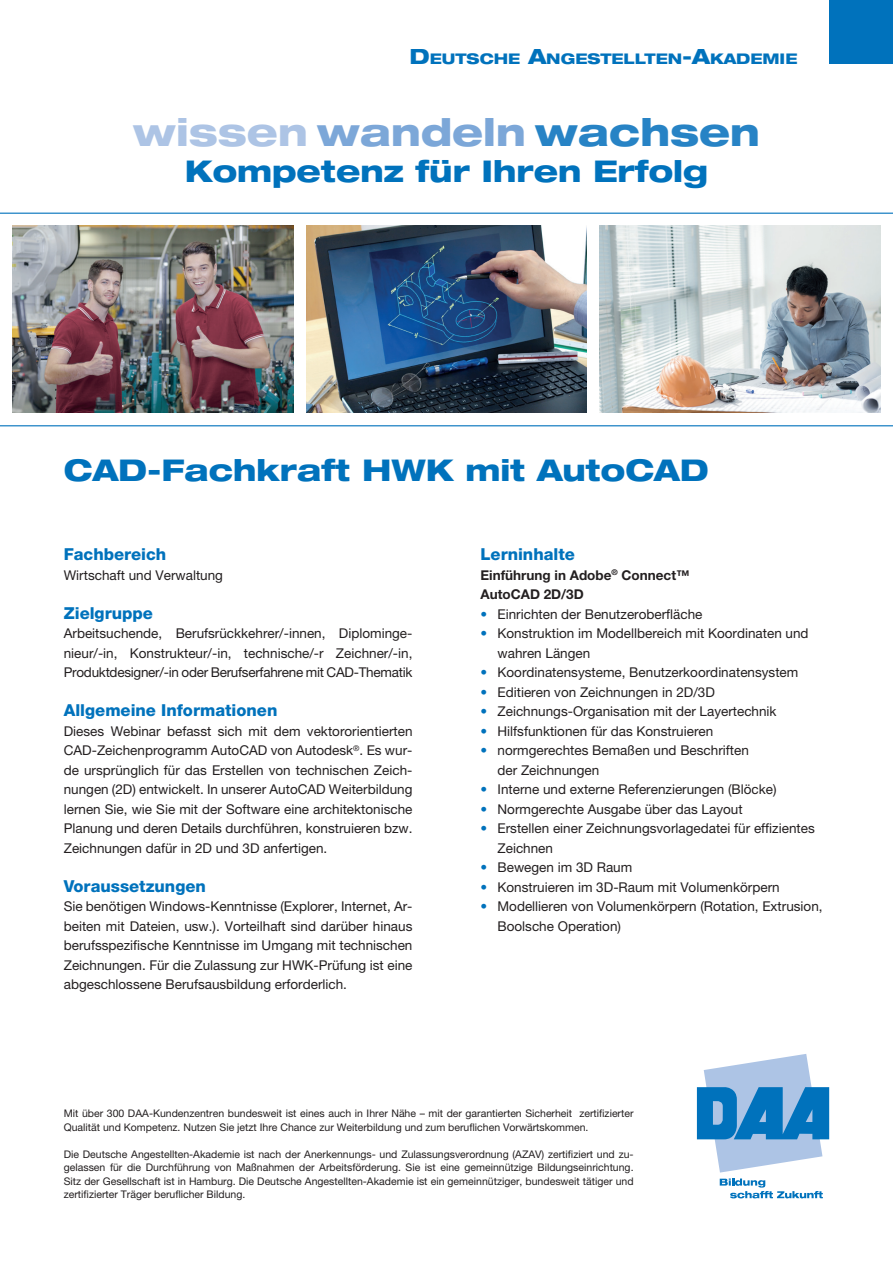
<style>
.page{position:relative;width:893px;height:1263px;background:#fff}
.page>*{position:absolute;margin:0;border:0;box-sizing:border-box;transform-origin:0 0}
.t1{font:800 expanded 38.25px "Helvetica Neue LT Pro";color:#7ca7d8}
.t2{font:800 expanded 30px "Helvetica Neue LT Pro";color:#0072bc}
.t3{font:800 16.5px "Helvetica Neue LT Pro";color:#0072bc}
.t4{font:800 expanded 14.7px "Helvetica Neue LT Pro";color:#0072bc}
.t5{font:13.5px/19.5px "Helvetica Neue LT Pro";color:#231f20}
.t6{font:700 13.5px/19.5px "Helvetica Neue LT Pro";color:#231f20}
.t7{font:10.5px/13.5px "Helvetica Neue LT Pro";color:#231f20}
.s1{font-size:21px}
.s2{color:#adc4e5}
.s3{color:#2783c5}
.s4{color:#0072bc}
</style>
<div class="page">
<hr style="left:0;top:213px;width:893px;height:1px;background:#0072bc">
<hr style="left:0;top:425px;width:893px;height:1px;background:#0072bc">
<img style="left:306px;top:225px;width:281px;height:187px">
<img style="left:600px;top:225px;width:280px;height:187px">
<div style="left:829px;top:0;width:64px;height:64px;background:#0072bc"></div>
<img style="left:13px;top:225px;width:280px;height:187px">
<svg style="left:697px;top:1054px;width:132px;height:118px"></svg>
<svg style="left:720px;top:1178px;width:103px;height:20px"></svg>
<p class="t4" style="left:410px;top:49px;width:389px"><span class="s1">D</span>EUTSCHE <span class="s1">A</span>NGESTELLTEN<span class="s1">-A</span>KADEMIE</p>
<h1 class="t1" style="left:133px;top:108px;width:629px"><span class="s2">wissen</span> wandeln <span class="s3">wachsen</span></h1>
<h2 class="t2" style="left:185px;top:152px;width:525px">Kompetenz für Ihren Erfolg</h2>
<h2 class="t2" style="left:64px;top:451px;width:646px">CAD-Fachkraft HWK mit AutoCAD</h2>
<p class="t3" style="left:64px;top:545px;width:104px">Fachbereich</p>
<p class="t5" style="left:64px;top:565px;width:161px">Wirtschaft und Verwaltung</p>
<p class="t3" style="left:64px;top:603px;width:91px">Zielgruppe</p>
<p class="t5" style="left:64px;top:624px;width:350px;text-align:justify">Arbeitsuchende, Berufsrückkehrer/-innen, Diplominge&shy;nieur/-in, Konstrukteur/-in, technische/-r Zeichner/-in, Produktdesigner/-in oder Berufserfahrene mit CAD-Thematik</p>
<p class="t3" style="left:64px;top:701px;width:215px">Allgemeine Informationen</p>
<p class="t5" style="left:64px;top:721px;width:350px;text-align:justify">Dieses Webinar befasst sich mit dem vektororientierten CAD-Zeichenprogramm AutoCAD von Autodesk<sup>®</sup>. Es wur&shy;de ursprünglich für das Erstellen von technischen Zeich&shy;nungen (2D) entwickelt. In unserer AutoCAD Weiterbildung lernen Sie, wie Sie mit der Software eine architektonische Planung und deren Details durchführen, konstruieren bzw.<br>Zeichnungen dafür in 2D und 3D anfertigen.</p>
<p class="t3" style="left:64px;top:876px;width:144px">Voraussetzungen</p>
<p class="t5" style="left:64px;top:897px;width:350px;text-align:justify">Sie benötigen Windows-Kenntnisse (Explorer, Internet, Ar&shy;beiten mit Dateien, usw.). Vorteilhaft sind darüber hinaus berufsspezifische Kenntnisse im Umgang mit technischen Zeichnungen. Für die Zulassung zur HWK-Prüfung ist eine abgeschlossene Berufsausbildung erforderlich.</p>
<p class="t3" style="left:480px;top:545px;width:96px">Lerninhalte</p>
<p class="t6" style="left:480px;top:565px;width:211px">Einführung in Adobe<sup>®</sup> Connect™<br>AutoCAD 2D/3D</p>
<p class="t5" style="left:480px;top:604px;width:224px"><span class="s4">•</span> Einrichten der Benutzeroberfläche</p>
<p class="t5" style="left:497px;top:624px;width:313px;text-indent:-17px"><span class="s4">•</span> Konstruktion im Modellbereich mit Koordinaten und wahren Längen</p>
<p class="t5" style="left:480px;top:663px;width:319px"><span class="s4">•</span> Koordinatensysteme, Benutzerkoordinatensystem</p>
<p class="t5" style="left:480px;top:682px;width:236px"><span class="s4">•</span> Editieren von Zeichnungen in 2D/3D</p>
<p class="t5" style="left:480px;top:702px;width:298px"><span class="s4">•</span> Zeichnungs-Organisation mit der Layertechnik</p>
<p class="t5" style="left:480px;top:721px;width:234px"><span class="s4">•</span> Hilfsfunktionen für das Konstruieren</p>
<p class="t5" style="left:497px;top:740px;width:253px;text-indent:-17px"><span class="s4">•</span> normgerechtes Bemaßen und Beschriften der Zeichnungen</p>
<p class="t5" style="left:480px;top:779px;width:298px"><span class="s4">•</span> Interne und externe Referenzierungen (Blöcke)</p>
<p class="t5" style="left:480px;top:799px;width:264px"><span class="s4">•</span> Normgerechte Ausgabe über das Layout</p>
<p class="t5" style="left:497px;top:818px;width:319px;text-indent:-17px"><span class="s4">•</span> Erstellen einer Zeichnungsvorlagedatei für effizientes<br>Zeichnen</p>
<p class="t5" style="left:480px;top:857px;width:153px"><span class="s4">•</span> Bewegen im 3D Raum</p>
<p class="t5" style="left:480px;top:877px;width:301px"><span class="s4">•</span> Konstruieren im 3D-Raum mit Volumenkörpern</p>
<p class="t5" style="left:497px;top:896px;width:327px;text-indent:-17px"><span class="s4">•</span> Modellieren von Volumenkörpern (Rotation, Extrusion,<br>Boolsche Operation)</p>
<p class="t7" style="left:64px;top:1107px;width:571px">Mit über 300 DAA-Kundenzentren bundesweit ist eines auch in Ihrer Nähe – mit der garantierten Sicherheit zertifizierter<br>Qualität und Kompetenz. Nutzen Sie jetzt Ihre Chance zur Weiterbildung und zum beruflichen Vorwärtskommen.</p>
<p class="t7" style="left:64px;top:1147px;width:571px;text-align:justify">Die Deutsche Angestellten-Akademie ist nach der Anerkennungs- und Zulassungsverordnung (AZAV) zertifiziert und zu&shy;gelassen für die Durchführung von Maßnahmen der Arbeitsförderung. Sie ist eine gemeinnützige Bildungseinrichtung.<br>Sitz der Gesellschaft ist in Hamburg. Die Deutsche Angestellten-Akademie ist ein gemeinnütziger, bundesweit tätiger und zertifizierter Träger beruflicher Bildung.</p>
</div>
